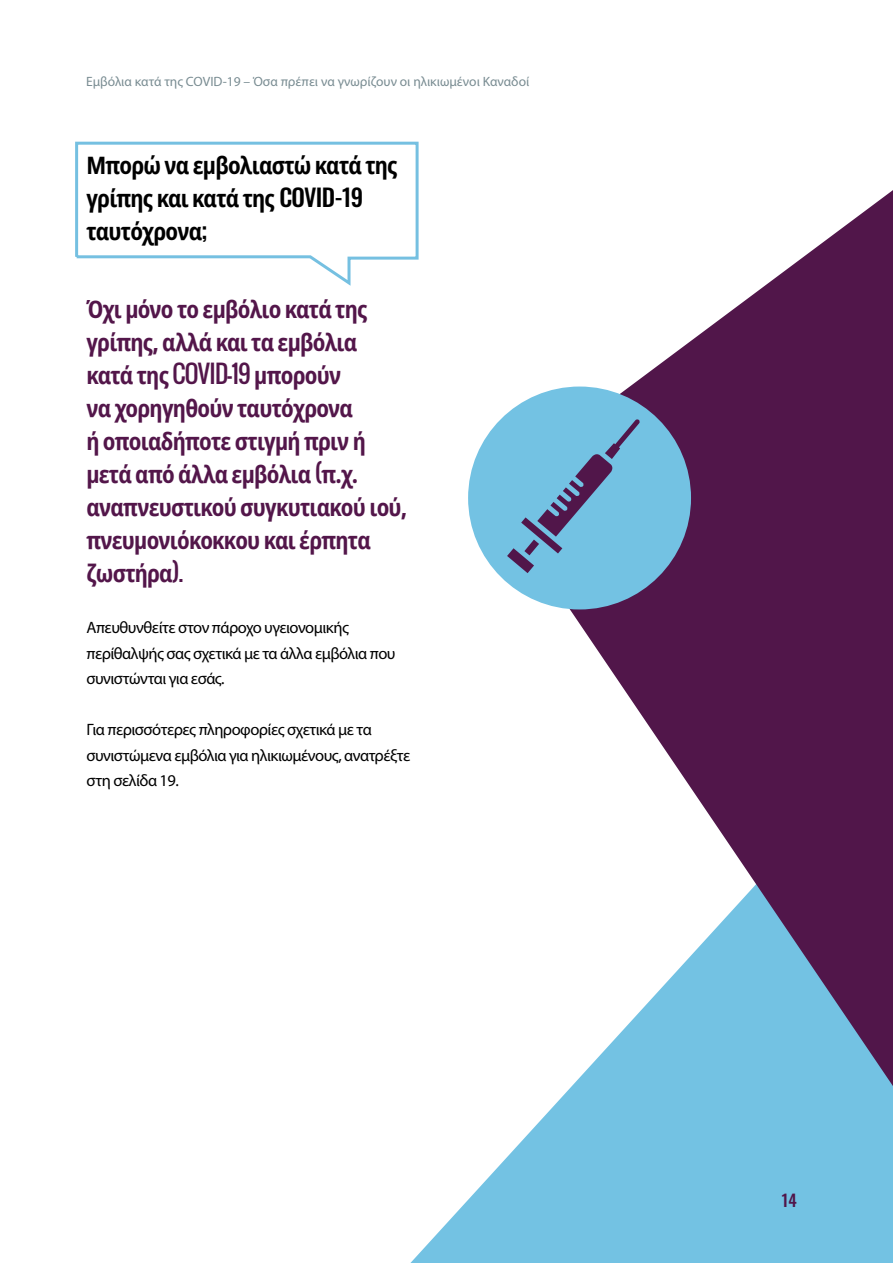
<style>
.page{position:relative;width:893px;height:1263px;background:#fff}
.page>*{position:absolute;margin:0;border:0;box-sizing:border-box;transform-origin:0 0}
.t1{font:700 condensed 24px/33px "Noto Sans";letter-spacing:-.03em;color:#53164a}
.t2{font:700 condensed 24px/33px "Noto Sans";letter-spacing:-.03em;color:#000}
.t3{font:16.5px/25.5px "Myriad Pro";letter-spacing:-.03em;color:#000}
.t4{font:500 16.5px "Oswald";color:#51164a}
.t5{font:13.5px "Myriad Pro";color:#798c92}
.s1{font-family:"Oswald";font-weight:500;font-stretch:normal}
.s2{font-family:"Oswald";font-weight:400;font-stretch:normal}
</style>
<div class="page">
<svg style="left:410px;top:1086px;width:483px;height:177px;fill:#73c2e3"></svg>
<svg style="left:490px;top:190px;width:403px;height:896px"></svg>
<div style="left:468px;top:386px;width:223px;height:223px;background:#73c2e3;border-radius:50%"></div>
<svg style="left:507px;top:419px;width:133px;height:154px"></svg>
<svg style="left:75px;top:141px;width:344px;height:145px"></svg>
<p class="t5" style="left:86px;top:73px;width:445px">Εμβόλια κατά της COVID-19 – Όσα πρέπει να γνωρίζουν οι ηλικιωμένοι Καναδοί</p>
<p class="t2" style="left:86px;top:149px;width:313px">Μπορώ να εμβολιαστώ κατά της γρίπης και κατά της <span class="s1">COVID-19 </span>ταυτόχρονα<span class="s1">;</span></p>
<p class="t1" style="left:86px;top:293px;width:322px">Όχι μόνο το εμβόλιο κατά της γρίπης, αλλά και τα εμβόλια κατά της <span class="s2">COVID-19</span> μπορούν<br>να χορηγηθούν ταυτόχρονα<br>ή οποιαδήποτε στιγμή πριν ή μετά από άλλα εμβόλια <span class="s2">(</span>π.χ. αναπνευστικού συγκυτιακού ιού, πνευμονιόκοκκου και έρπητα ζωστήρα<span class="s2">).</span></p>
<p class="t3" style="left:86px;top:615px;width:311px">Απευθυνθείτε στον πάροχο υγειονομικής περίθαλψής σας σχετικά με τα άλλα εμβόλια που συνιστώνται για εσάς.</p>
<p class="t3" style="left:86px;top:717px;width:326px">Για περισσότερες πληροφορίες σχετικά με τα συνιστώμενα εμβόλια για ηλικιωμένους, ανατρέξτε στη σελίδα 19.</p>
<p class="t4" style="left:782px;top:1192px;width:16px">14</p>
</div>
